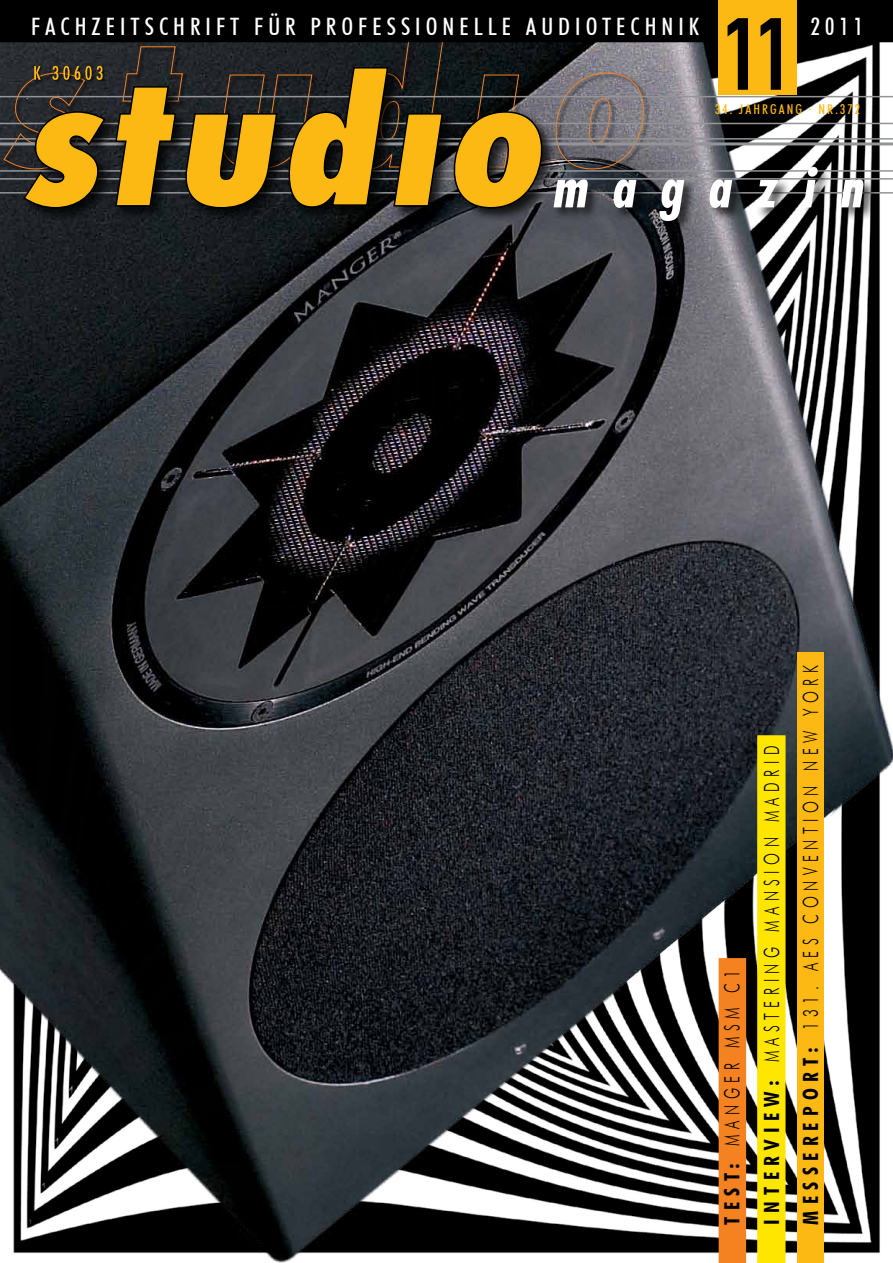
<style>
.page{position:relative;width:893px;height:1263px;background:#fff}
.page>*{position:absolute;margin:0;border:0;box-sizing:border-box;transform-origin:0 0}
.t1{font:500 condensed 24px "Futura BT";letter-spacing:.21em;color:#fff}
.t2{font:300 21px/39.8px "Futura BT";letter-spacing:.4em;color:#000;scale:.65 1}
.t3{font:500 condensed 13.5px "Futura BT";letter-spacing:.155em;color:#fdb913}
.s1{font-weight:700;font-stretch:condensed}
</style>
<div class="page">
<img style="left:0;top:42px;width:893px;height:1221px">
<svg style="left:3px;top:42px;width:644px;height:128px;background:#3a3a3d"></svg>
<hr style="left:0;top:96px;width:893px;height:1px;background:#939598">
<hr style="left:0;top:192px;width:893px;height:2px;background:#939598">
<hr style="left:0;top:142px;width:893px;height:3px;background:#939598">
<hr style="left:0;top:138px;width:893px;height:2px;background:#939598">
<hr style="left:0;top:170px;width:893px;height:2px;background:#939598">
<hr style="left:0;top:123px;width:893px;height:1px;background:#939598">
<hr style="left:0;top:178px;width:893px;height:2px;background:#939598">
<div style="left:552px;top:166px;width:326px;height:69px;background:#000;opacity:.75"></div>
<svg style="left:557px;top:179px;width:32px;height:28px"></svg>
<svg style="left:613px;top:179px;width:23px;height:29px"></svg>
<svg style="left:659px;top:179px;width:25px;height:42px"></svg>
<svg style="left:709px;top:179px;width:23px;height:29px"></svg>
<svg style="left:755px;top:180px;width:24px;height:27px"></svg>
<svg style="left:804px;top:167px;width:14px;height:40px"></svg>
<svg style="left:841px;top:179px;width:24px;height:28px"></svg>
<div style="left:0;top:0;width:893px;height:42px;background:#000"></div>
<div style="left:74px;top:65px;width:10px;height:18px;background:#000;opacity:.75"></div>
<div style="left:85px;top:65px;width:10px;height:18px;background:#1b1e22"></div>
<div style="left:96px;top:65px;width:10px;height:18px;background:#000;opacity:.75"></div>
<div style="left:33px;top:65px;width:11px;height:18px;background:#000;opacity:.75"></div>
<svg style="left:34px;top:66px;width:7px;height:14px"></svg>
<div style="left:52px;top:65px;width:9px;height:18px;background:#1c1e22"></div>
<div style="left:63px;top:65px;width:10px;height:18px;background:#1a1c21"></div>
<svg style="left:52px;top:66px;width:51px;height:14px"></svg>
<div style="left:22px;top:109px;width:97px;height:114px;background:#000;opacity:.75"></div>
<svg style="left:22px;top:110px;width:85px;height:99px;background:#94711b"></svg>
<div style="left:183px;top:111px;width:108px;height:112px;background:#000;opacity:.75"></div>
<div style="left:392px;top:111px;width:65px;height:110px;background:#000;opacity:.75"></div>
<div style="left:452px;top:109px;width:105px;height:114px;background:#000;opacity:.75"></div>
<svg style="left:450px;top:110px;width:96px;height:99px;background:#a87f1d"></svg>
<div style="left:287px;top:65px;width:115px;height:157px;background:#000;opacity:.75"></div>
<svg style="left:286px;top:66px;width:158px;height:142px;background:#876718"></svg>
<div style="left:114px;top:84px;width:76px;height:137px;background:#000;opacity:.75"></div>
<svg style="left:114px;top:85px;width:164px;height:124px;background:#8f6d1a"></svg>
<div style="left:719px;top:0;width:78px;height:95px;background:#fdb913"></div>
<div style="left:757px;top:735px;width:29px;height:528px;background:#ffe600"></div>
<div style="left:797px;top:653px;width:27px;height:610px;background:#fdb913"></div>
<div style="left:719px;top:958px;width:27px;height:305px;background:#f58220"></div>
<svg style="left:728px;top:18px;width:20px;height:72px"></svg>
<svg style="left:760px;top:18px;width:21px;height:72px"></svg>
<p class="t1" style="left:31px;top:12px;width:670px">FACHZEITSCHRIFT FÜR PROFESSIONELLE AUDIOTECHNIK</p>
<p class="t1" style="left:811px;top:12px;width:54px">2011</p>
<p class="t3" style="left:715px;top:101px;width:146px">34. JAHRGANG · NR.372</p>
<p class="t2" style="left:712px;top:1225px;width:738px;rotate:-90deg"><span class="s1">TEST:</span> MANGER MSM C1<br><span class="s1">INTERVIEW:</span> MASTERING MANSION MADRID</p>
<p class="t2" style="left:790px;top:1225px;width:862px;rotate:-90deg"><span class="s1">MESSEREPORT:</span> 131. AES CONVENTION NEW YORK</p>
</div>
